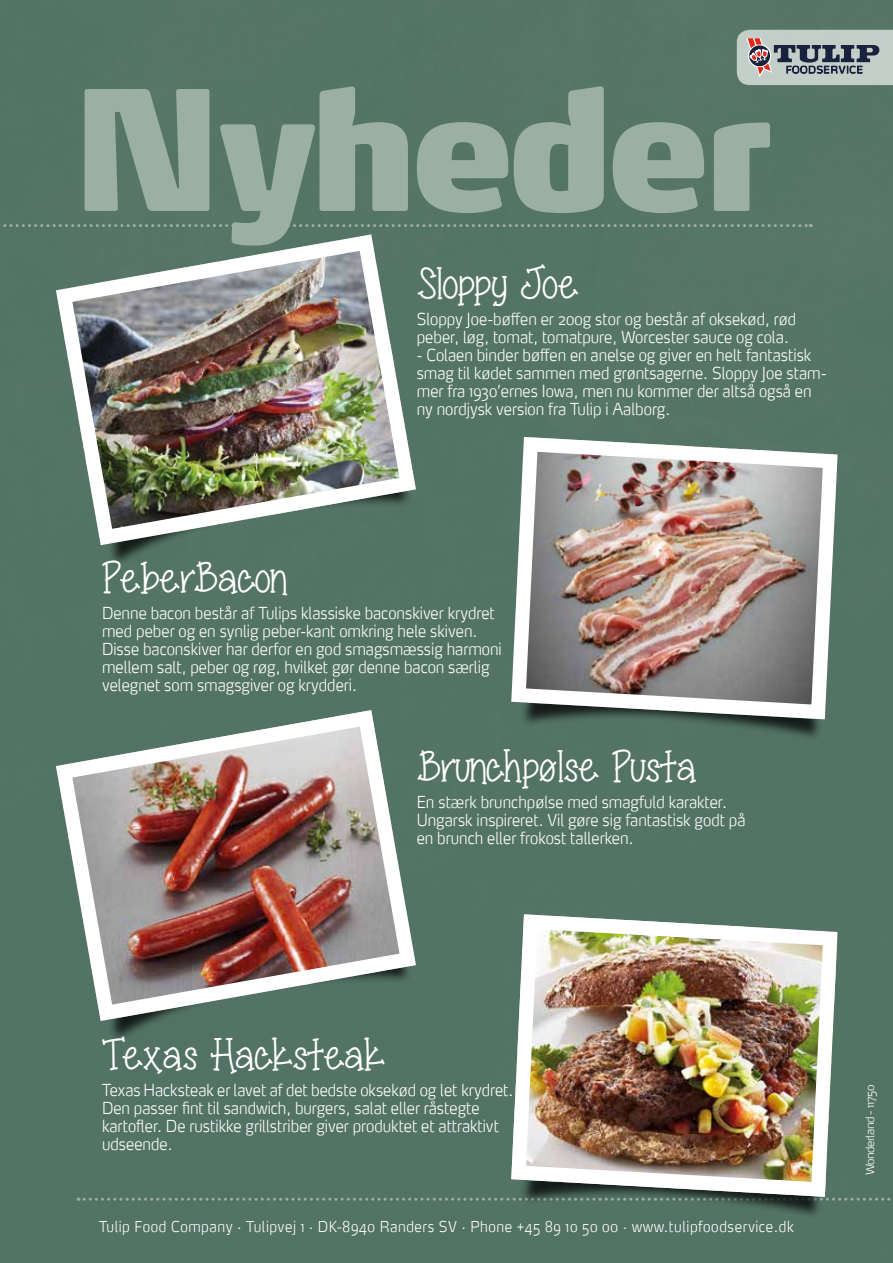
<style>
.page{position:relative;width:893px;height:1263px;background:#537365}
.page>*{position:absolute;margin:0;border:0;box-sizing:border-box;transform-origin:0 0}
.t1{font:900 165px "Max LF";letter-spacing:-.06em;color:#9bafa3}
.t2{font:43.5px "Miss Smarty Pants";color:#fff}
.t3{font:200 16.5px/18px "Max";color:#fff;scale:.9 1}
.t4{font:200 15px "Max";letter-spacing:.04em;color:#fff;scale:.9 1}
.t5{font:200 11.4px "Max";letter-spacing:-.04em;color:#fff}
</style>
<div class="page">
<svg style="left:0;top:224px;width:811px;height:3px;background:#6e8a7c"></svg>
<svg style="left:78px;top:1198px;width:815px;height:3px"></svg>
<div style="left:101px;top:361px;width:312px;height:206px;background:#537365"></div>
<img style="left:48px;top:226px;width:376px;height:327px">
<div style="left:101px;top:837px;width:312px;height:206px;background:#527265"></div>
<img style="left:48px;top:702px;width:376px;height:327px">
<div style="left:520px;top:632px;width:303px;height:110px;background:#000;opacity:.75"></div>
<img style="left:504px;top:429px;width:341px;height:298px">
<div style="left:520px;top:1110px;width:303px;height:109px;background:#000;opacity:.75"></div>
<img style="left:504px;top:907px;width:341px;height:297px">
<svg style="left:737px;top:30px;width:156px;height:55px;background:#a3aaab"></svg>
<h1 class="t1" style="left:68px;top:39px;width:708px">Nyheder</h1>
<h2 class="t2" style="left:417px;top:261px;width:163px">Sloppy Joe</h2>
<p class="t3" style="left:417px;top:310px;width:423px">Sloppy Joe-bøffen er 200g stor og består af oksekød, rød peber, løg, tomat, tomatpure, Worcester sauce og cola.</p>
<p class="t3" style="left:417px;top:346px;width:457px">- Colaen binder bøffen en anelse og giver en helt fantastisk smag til kødet sammen med grøntsagerne. Sloppy Joe stam&shy;mer fra 1930’ernes Iowa, men nu kommer der altså også en ny nordjysk version fra Tulip i Aalborg.</p>
<h2 class="t2" style="left:102px;top:554px;width:186px">PeberBacon</h2>
<p class="t3" style="left:102px;top:604px;width:446px">Denne bacon består af Tulips klassiske baconskiver krydret med peber og en synlig peber-kant omkring hele skiven.<br>Disse baconskiver har derfor en god smagsmæssig harmoni mellem salt, peber og røg, hvilket gør denne bacon særlig velegnet som smagsgiver og krydderi.</p>
<h2 class="t2" style="left:417px;top:743px;width:281px">Brunchpølse Pusta</h2>
<p class="t3" style="left:417px;top:793px;width:367px">En stærk brunchpølse med smagfuld karakter.<br>Ungarsk inspireret. Vil gøre sig fantastisk godt på en brunch eller frokost tallerken.</p>
<h2 class="t2" style="left:102px;top:1032px;width:284px">Texas Hacksteak</h2>
<p class="t3" style="left:102px;top:1081px;width:459px">Texas Hacksteak er lavet af det bedste oksekød og let krydret.<br>Den passer fint til sandwich, burgers, salat eller råstegte kartofler. De rustikke grillstriber giver produktet et attraktivt udseende.</p>
<p class="t4" style="left:99px;top:1217px;width:773px">Tulip Food Company . Tulipvej 1 . DK-8940 Randers SV . Phone +45 89 10 50 00 . www.tulipfoodservice.dk</p>
<p class="t5" style="left:863px;top:1175px;width:92px;rotate:-90deg">Wonderland - 11750</p>
</div>
